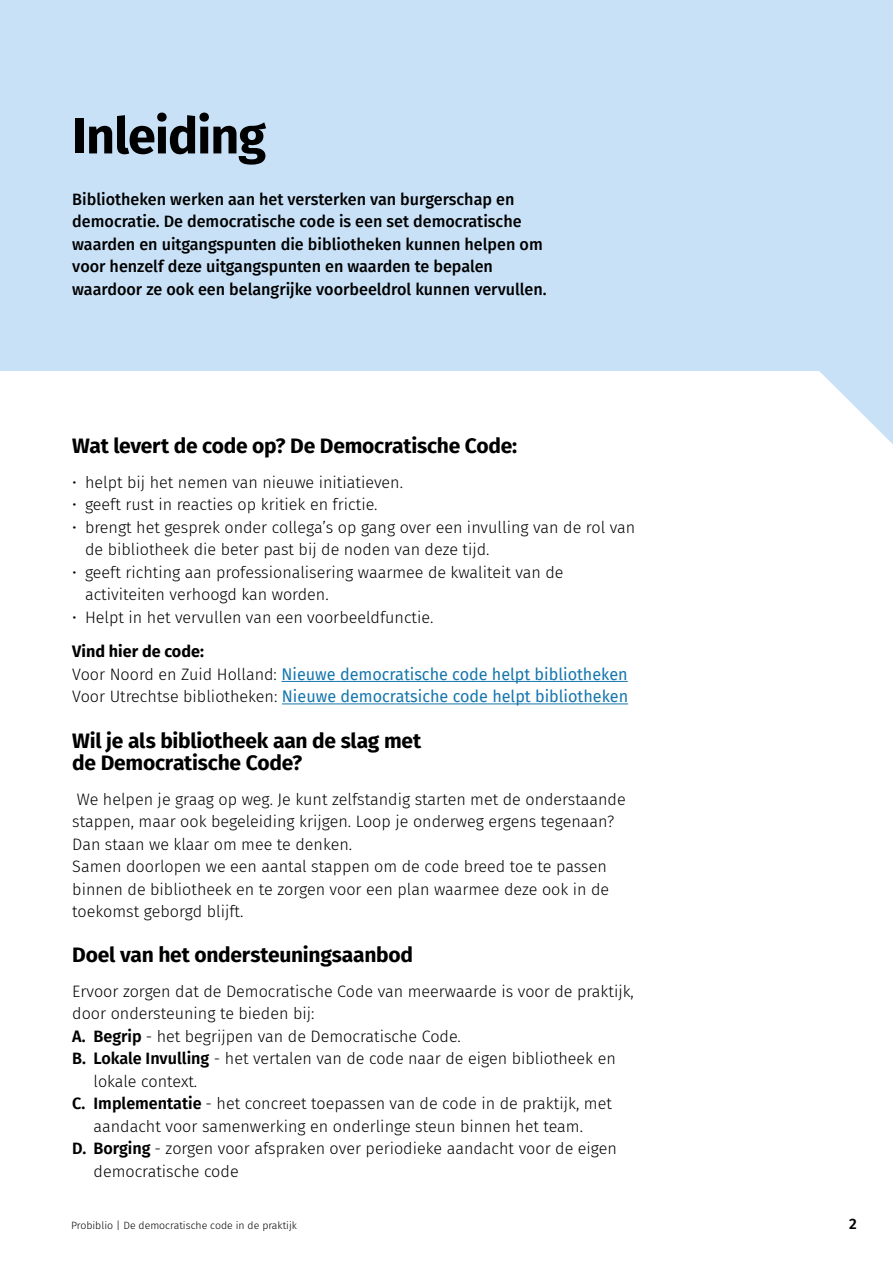
<style>
.page{position:relative;width:893px;height:1263px;background:#fff}
.page>*{position:absolute;margin:0;border:0;box-sizing:border-box;transform-origin:0 0}
.t1{font:700 50.4px "Fira Sans";letter-spacing:-.02em;color:#000}
.t2{font:700 21px/22.6px "Fira Sans";letter-spacing:-.01em;color:#000}
.t3{font:300 16.5px/22.5px "Fira Sans";color:#000}
.t4{font:500 16.5px/22.5px "Fira Sans";color:#000}
.t5{font:16.5px/22.5px "Fira Sans";color:#1676ad}
.t6{font:600 15px "Fira Sans";color:#020203}
.t7{font:300 10.5px "Fira Sans";color:#020203}
.s1{font-weight:700;color:#000}
.s2{font-weight:300;color:#000}
.s3{font-weight:600}
</style>
<div class="page">
<svg style="left:816px;top:370px;width:77px;height:74px"></svg>
<div style="left:0;top:0;width:893px;height:370px;background:#c8e1f7"></div>
<hr style="left:281px;top:681px;width:347px;height:1px;background:#1676ad">
<hr style="left:282px;top:704px;width:346px;height:1px;background:#1676ad">
<p class="t1" style="left:72px;top:93px;width:195px">Inleiding</p>
<p class="t4" style="left:72px;top:187px;width:476px">Bibliotheken werken aan het versterken van burgerschap en democratie. De democratische code is een set democratische waarden en uitgangspunten die bibliotheken kunnen helpen om voor henzelf deze uitgangspunten en waarden te bepalen waardoor ze ook een belangrijke voorbeeldrol kunnen vervullen.</p>
<p class="t2" style="left:72px;top:433px;width:446px">Wat levert de code op? De Democratische Code:</p>
<p class="t3" style="left:72px;top:471px;width:332px">• helpt bij het nemen van nieuwe initiatieven.</p>
<p class="t3" style="left:72px;top:493px;width:307px">• geeft rust in reacties op kritiek en frictie.</p>
<p class="t3" style="left:85px;top:516px;width:552px;text-indent:-13px">• brengt het gesprek onder collega’s op gang over een invulling van de rol van de bibliotheek die beter past bij de noden van deze tijd.</p>
<p class="t3" style="left:85px;top:561px;width:480px;text-indent:-13px">• geeft richting aan professionalisering waarmee de kwaliteit van de activiteiten verhoogd kan worden.</p>
<p class="t3" style="left:72px;top:606px;width:363px">• Helpt in het vervullen van een voorbeeldfunctie.</p>
<p class="t5" style="left:72px;top:640px;width:557px"><span class="s1">Vind hier de code:<br></span><span class="s2">Voor Noord en Zuid Holland:</span> Nieuwe democratische code helpt bibliotheken</p>
<p class="t5" style="left:72px;top:685px;width:557px"><span class="s2">Voor Utrechtse bibliotheken:</span> Nieuwe democratsiche code helpt bibliotheken</p>
<p class="t2" style="left:72px;top:727px;width:350px">Wil je als bibliotheek aan de slag met de Democratische Code?</p>
<p class="t3" style="left:72px;top:787px;width:555px">We helpen je graag op weg. Je kunt zelfstandig starten met de onderstaande stappen, maar ook begeleiding krijgen. Loop je onderweg ergens tegenaan?<br>Dan staan we klaar om mee te denken.</p>
<p class="t3" style="left:72px;top:855px;width:538px">Samen doorlopen we een aantal stappen om de code breed toe te passen binnen de bibliotheek en te zorgen voor een plan waarmee deze ook in de toekomst geborgd blijft.</p>
<p class="t2" style="left:72px;top:942px;width:342px">Doel van het ondersteuningsaanbod</p>
<p class="t3" style="left:72px;top:980px;width:563px">Ervoor zorgen dat de Democratische Code van meerwaarde is voor de praktijk, door ondersteuning te bieden bij:</p>
<p class="t3" style="left:72px;top:1025px;width:390px"><span class="s3">A. Begrip</span> - het begrijpen van de Democratische Code.</p>
<p class="t3" style="left:94px;top:1047px;width:524px;text-indent:-21px"><span class="s3">B. Lokale Invulling</span> - het vertalen van de code naar de eigen bibliotheek en lokale context.</p>
<p class="t3" style="left:72px;top:1092px;width:541px;text-align:center"><span class="s3">C. Implementatie</span> - het concreet toepassen van de code in de praktijk, met aandacht voor samenwerking en onderlinge steun binnen het team.</p>
<p class="t3" style="left:94px;top:1137px;width:525px;text-indent:-21px"><span class="s3">D. Borging</span> - zorgen voor afspraken over periodieke aandacht voor de eigen democratische code</p>
<p class="t7" style="left:71px;top:1218px;width:228px">Probiblio | De democratische code in de praktijk</p>
<p class="t6" style="left:849px;top:1211px;width:9px">2</p>
</div>
